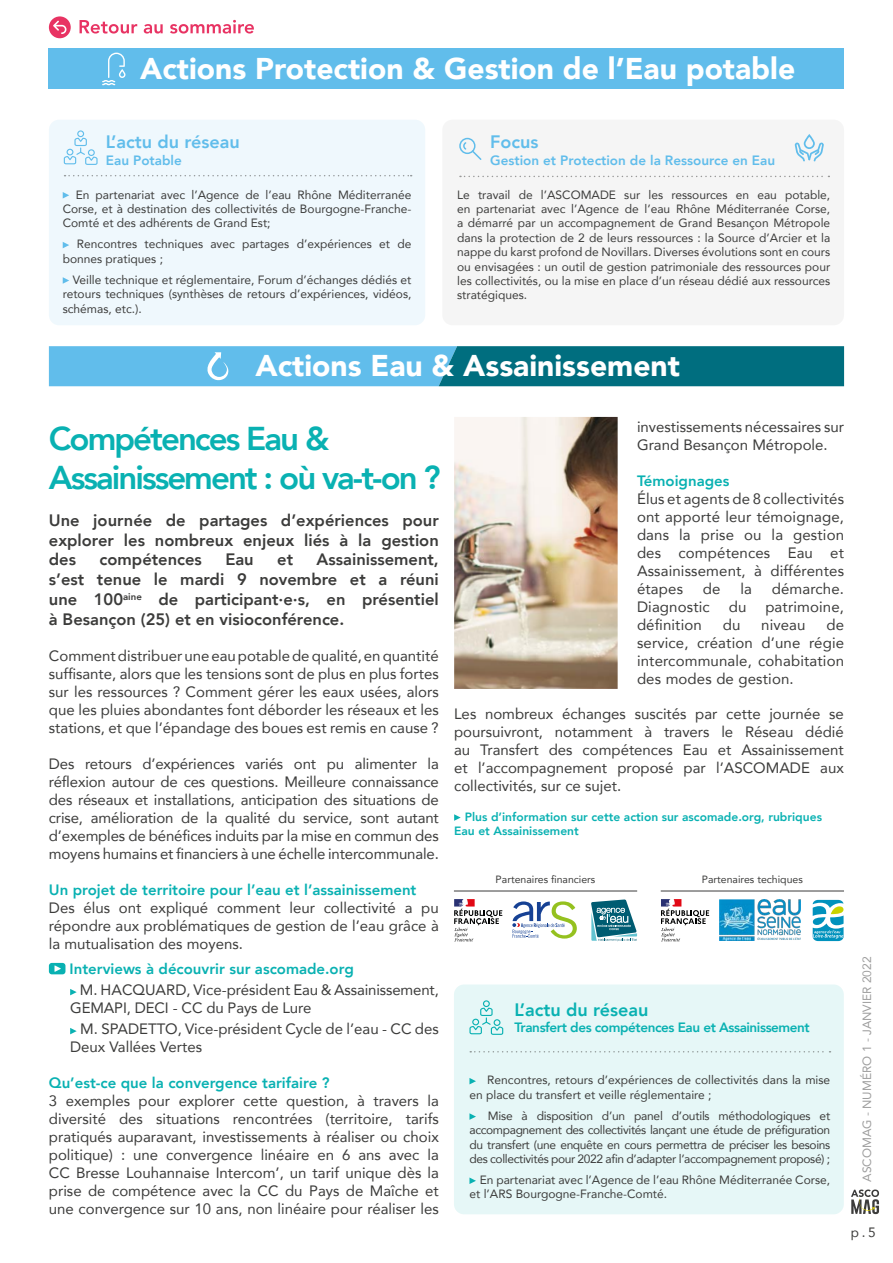
<style>
.page{position:relative;width:893px;height:1263px;background:#fff}
.page>*{position:absolute;margin:0;border:0;box-sizing:border-box;transform-origin:0 0}
.t1{font:800 33px/39px "Avenir";letter-spacing:-.06em;color:#09b1b2}
.t2{font:900 30px "Avenir";color:#fff}
.t3{font:800 18px "Avenir";color:#61bdeb}
.t4{font:800 18px "Avenir";color:#09b1b2}
.t5{font:800 16.5px/19.8px "Avenir";color:#3c3c3b;text-align:justify}
.t6{font:15px/18px "Avenir";color:#3c3c3b;text-align:justify}
.t7{font:800 15px "Avenir";color:#09b1b2}
.t8{font:800 13.5px "Avenir";color:#61bdeb}
.t9{font:800 13.5px "Avenir";letter-spacing:-.03em;color:#09b1b2}
.t10{font:13.5px "Avenir";color:#3c3c3b}
.t11{font:12px/14.4px "Avenir";color:#3c3c3b;text-align:justify}
.t12{font:800 12px/14.4px "Avenir";color:#09b1b2}
.t13{font:12px "Avenir";color:#9e9e9e}
.t14{font:10.5px "Avenir";color:#3c3c3b}
</style>
<div class="page">
<svg style="left:851px;top:1189px;width:28px;height:25px"></svg>
<div style="left:454px;top:984px;width:390px;height:230px;background:#e6f7f7;border-radius:10px"></div>
<svg style="left:469px;top:1078px;width:7px;height:6px"></svg>
<svg style="left:469px;top:1113px;width:7px;height:7px"></svg>
<svg style="left:469px;top:1177px;width:7px;height:7px"></svg>
<img style="left:454px;top:417px;width:164px;height:272px">
<svg style="left:49px;top:963px;width:16px;height:11px"></svg>
<svg style="left:70px;top:989px;width:7px;height:6px"></svg>
<svg style="left:70px;top:1028px;width:7px;height:6px"></svg>
<div style="left:442px;top:120px;width:402px;height:205px;background:#f5f5f5;border-radius:10px"></div>
<svg style="left:459px;top:138px;width:22px;height:22px"></svg>
<div style="left:49px;top:49px;width:795px;height:40px;background:#61bdeb"></div>
<svg style="left:460px;top:176px;width:369px;height:1px"></svg>
<svg style="left:102px;top:53px;width:23px;height:32px"></svg>
<div style="left:49px;top:120px;width:376px;height:205px;background:#eff8fd;border-radius:10px"></div>
<svg style="left:63px;top:192px;width:6px;height:6px"></svg>
<svg style="left:63px;top:242px;width:6px;height:6px"></svg>
<svg style="left:63px;top:277px;width:6px;height:7px"></svg>
<svg style="left:64px;top:130px;width:34px;height:35px"></svg>
<svg style="left:469px;top:1000px;width:34px;height:35px"></svg>
<svg style="left:65px;top:175px;width:347px;height:1px"></svg>
<svg style="left:470px;top:1051px;width:360px;height:1px"></svg>
<svg style="left:49px;top:346px;width:795px;height:40px;background:#3296b5"></svg>
<svg style="left:454px;top:814px;width:7px;height:7px"></svg>
<svg style="left:454px;top:899px;width:48px;height:42px"></svg>
<svg style="left:512px;top:901px;width:65px;height:37px"></svg>
<svg style="left:591px;top:899px;width:46px;height:42px"></svg>
<svg style="left:661px;top:899px;width:48px;height:42px"></svg>
<img style="left:720px;top:899px;width:81px;height:42px">
<svg style="left:812px;top:899px;width:32px;height:42px"></svg>
<hr style="left:454px;top:891px;width:183px;height:1px;background:#3c3c3b">
<hr style="left:661px;top:891px;width:183px;height:1px;background:#3c3c3b">
<svg style="left:795px;top:134px;width:29px;height:27px"></svg>
<svg style="left:49px;top:16px;width:22px;height:22px"></svg>
<svg style="left:53px;top:21px;width:13px;height:13px"></svg>
<svg style="left:80px;top:20px;width:57px;height:14px"></svg>
<svg style="left:144px;top:24px;width:19px;height:10px"></svg>
<svg style="left:170px;top:20px;width:84px;height:14px"></svg>
<h2 class="t2" style="left:140px;top:43px;width:656px">Actions Protection &amp; Gestion de l’Eau potable</h2>
<p class="t3" style="left:106px;top:128px;width:136px">L’actu du réseau</p>
<p class="t8" style="left:106px;top:149px;width:77px">Eau Potable</p>
<p class="t11" style="left:63px;top:187px;width:350px;text-indent:13px">En partenariat avec l’Agence de l’eau Rhône Méditerranée Corse, et à destination des collectivités de Bourgogne-Franche-Comté et des adhérents de Grand Est;</p>
<p class="t11" style="left:63px;top:237px;width:350px;text-indent:14px">Rencontres techniques avec partages d’expériences et de bonnes pratiques ;</p>
<p class="t11" style="left:63px;top:272px;width:350px;text-indent:10px">Veille technique et réglementaire, Forum d’échanges dédiés et retours techniques (synthèses de retours d’expériences, vidéos, schémas, etc.).</p>
<p class="t3" style="left:490px;top:128px;width:50px">Focus</p>
<p class="t8" style="left:490px;top:149px;width:286px">Gestion et Protection de la Ressource en Eau</p>
<p class="t11" style="left:457px;top:187px;width:375px">Le travail de l’ASCOMADE sur les ressources en eau potable, en partenariat avec l’Agence de l’eau Rhône Méditerranée Corse, a démarré par un accompagnement de Grand Besançon Métropole dans la protection de 2 de leurs ressources : la Source d’Arcier et la nappe du karst profond de Novillars. Diverses évolutions sont en cours ou envisagées : un outil de gestion patrimoniale des ressources pour les collectivités, ou la mise en place d’un réseau dédié aux ressources stratégiques.</p>
<h2 class="t2" style="left:255px;top:340px;width:426px">Actions Eau &amp; Assainissement</h2>
<h1 class="t1" style="left:49px;top:419px;width:393px">Compétences Eau &amp;<br>Assainissement : où va-t-on ?</h1>
<p class="t5" style="left:49px;top:510px;width:391px">Une journée de partages d’expériences pour explorer les nombreux enjeux liés à la gestion des</p>
<p class="t5" style="left:49px;top:550px;width:391px;text-indent:268px">Assainissement, s’est tenue le mardi 9 novembre et a réuni une 100<sup>aine</sup> de participant·e·s, en présentiel à Besançon (25) et en visioconférence.</p>
<p class="t6" style="left:49px;top:646px;width:391px">Comment distribuer une eau potable de qualité, en quantité suffisante, alors que les tensions sont de plus en plus fortes sur les ressources ? Comment gérer les eaux usées, alors que les pluies abondantes font déborder les réseaux et les stations, et que l’épandage des boues est remis en cause ?</p>
<p class="t6" style="left:49px;top:754px;width:391px">Des retours d’expériences variés ont pu alimenter la réflexion autour de ces questions. Meilleure connaissance des réseaux et installations, anticipation des situations de crise, amélioration de la qualité du service, sont autant d’exemples de bénéfices induits par la mise en commun des moyens humains et financiers à une échelle intercommunale.</p>
<p class="t7" style="left:49px;top:878px;width:369px">Un projet de territoire pour l’eau et l’assainissement</p>
<p class="t6" style="left:49px;top:898px;width:391px">Des élus ont expliqué comment leur collectivité a pu répondre aux problématiques de gestion de l’eau grâce à la mutualisation des moyens.</p>
<p class="t7" style="left:70px;top:957px;width:286px">Interviews à découvrir sur ascomade.org</p>
<p class="t6" style="left:70px;top:981px;width:370px;text-indent:10px">M. HACQUARD, Vice-président Eau &amp; Assainissement,<br>GEMAPI, DECI - CC du Pays de Lure</p>
<p class="t6" style="left:70px;top:1020px;width:370px;text-indent:10px">M. SPADETTO, Vice-président Cycle de l’eau - CC des<br>Deux Vallées Vertes</p>
<p class="t7" style="left:49px;top:1071px;width:282px">Qu’est-ce que la convergence tarifaire ?</p>
<p class="t6" style="left:49px;top:1092px;width:391px">3 exemples pour explorer cette question, à travers la diversité des situations rencontrées (territoire, tarifs pratiqués auparavant, investissements à réaliser ou choix politique) : une convergence linéaire en 6 ans avec la CC Bresse Louhannaise Intercom’, un tarif unique dès la prise de compétence avec la CC du Pays de Maîche et une convergence sur 10 ans, non linéaire pour réaliser les</p>
<p class="t5" style="left:100px;top:550px;width:104px">compétences</p>
<p class="t5" style="left:225px;top:550px;width:30px">Eau</p>
<p class="t5" style="left:277px;top:550px;width:17px">et</p>
<p class="t6" style="left:637px;top:417px;width:209px">investissements nécessaires sur<br>Grand Besançon Métropole.</p>
<p class="t7" style="left:637px;top:469px;width:94px">Témoignages</p>
<p class="t6" style="left:637px;top:489px;width:209px">Élus et agents de 8 collectivités ont apporté leur témoignage, dans la prise ou la gestion des compétences Eau et Assainissement, à différentes étapes</p>
<p class="t6" style="left:703px;top:579px;width:19px">de</p>
<p class="t6" style="left:740px;top:579px;width:13px">la</p>
<p class="t6" style="left:772px;top:579px;width:74px">démarche.</p>
<p class="t6" style="left:637px;top:597px;width:74px">Diagnostic</p>
<p class="t6" style="left:729px;top:597px;width:19px">du</p>
<p class="t6" style="left:765px;top:597px;width:80px">patrimoine,</p>
<p class="t6" style="left:637px;top:615px;width:66px">définition</p>
<p class="t6" style="left:723px;top:615px;width:19px">du</p>
<p class="t6" style="left:761px;top:615px;width:46px">niveau</p>
<p class="t6" style="left:637px;top:615px;width:209px;text-indent:189px">de service, création d’une régie intercommunale, cohabitation des modes de gestion.</p>
<p class="t6" style="left:454px;top:704px;width:391px">Les nombreux échanges suscités par cette journée se poursuivront, notamment à travers le Réseau dédié au Transfert des compétences Eau et Assainissement et l’accompagnement proposé par l’ASCOMADE aux collectivités, sur ce sujet.</p>
<p class="t12" style="left:454px;top:809px;width:369px;text-indent:11px">Plus d’information sur cette action sur ascomade.org, rubriques<br>Eau et Assainissement</p>
<p class="t14" style="left:496px;top:871px;width:101px">Partenaires financiers</p>
<p class="t14" style="left:702px;top:871px;width:102px">Partenaires techiques</p>
<p class="t4" style="left:514px;top:996px;width:136px">L’actu du réseau</p>
<p class="t9" style="left:514px;top:1017px;width:297px">Transfert des compétences Eau et Assainissement</p>
<p class="t11" style="left:469px;top:1073px;width:362px;text-indent:18px">Rencontres, retours d’expériences de collectivités dans la mise en place du transfert et veille réglementaire ;</p>
<p class="t11" style="left:469px;top:1108px;width:362px;text-indent:18px">Mise à disposition d’un panel d’outils méthodologiques et accompagnement des collectivités lançant une étude de préfiguration du transfert (une enquête en cours permettra de préciser les besoins des collectivités pour 2022 afin d’adapter l’accompagnement proposé) ;</p>
<p class="t11" style="left:469px;top:1172px;width:362px;text-indent:10px">En partenariat avec l’Agence de l’eau Rhône Méditerranée Corse, et l’ARS Bourgogne-Franche-Comté.</p>
<p class="t13" style="left:857px;top:1182px;width:227px;rotate:-90deg">ASCOMAG - NUMÉRO 1 - JANVIER 2022</p>
<p class="t10" style="left:851px;top:1222px;width:26px">p.5</p>
</div>
